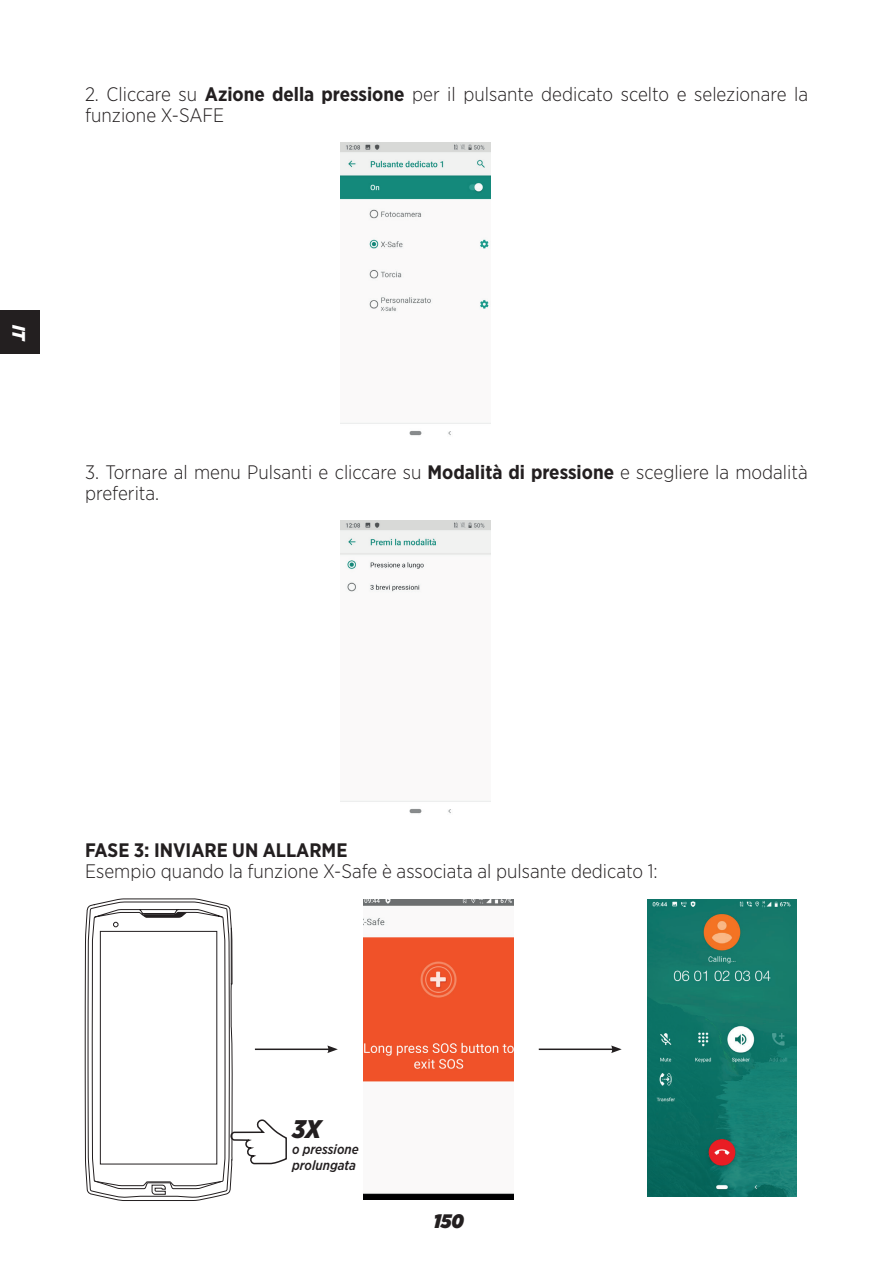
<style>
.page{position:relative;width:893px;height:1263px;background:#fff}
.page>*{position:absolute;margin:0;border:0;box-sizing:border-box;transform-origin:0 0}
.t1{font:italic 900 25.5px "Gotham Narrow";color:#231f20}
.t2{font:300 19.5px/21px "Gotham Narrow";color:#231f20}
.t3{font:700 19.5px "Gotham Narrow";color:#231f20}
.t4{font:italic 900 19.5px "Gotham Narrow";color:#231f20}
.t5{font:italic 900 18px "Gotham Narrow";color:#fff}
.t6{font:italic 500 13.5px/16.2px "Gotham Narrow";color:#231f20}
.s1{font-weight:700}
</style>
<div class="page">
<div style="left:0;top:310px;width:40px;height:44px;background:#231f20"></div>
<img style="left:340px;top:143px;width:150px;height:293px">
<img style="left:340px;top:521px;width:150px;height:293px">
<img style="left:363px;top:899px;width:150px;height:300px">
<img style="left:648px;top:899px;width:148px;height:298px">
<hr style="left:255px;top:1048px;width:75px;height:2px;background:#231f20">
<svg style="left:327px;top:1045px;width:11px;height:8px"></svg>
<hr style="left:539px;top:1048px;width:74px;height:2px;background:#231f20">
<svg style="left:611px;top:1045px;width:11px;height:8px"></svg>
<svg style="left:85px;top:898px;width:146px;height:303px"></svg>
<svg style="left:94px;top:912px;width:194px;height:277px"></svg>
<p class="t2" style="left:85px;top:83px;width:724px">2. Cliccare su <span class="s1">Azione della pressione</span> per il pulsante dedicato scelto e selezionare la funzione X-SAFE</p>
<p class="t5" style="left:31px;top:325px;width:18px;rotate:90deg">IT</p>
<p class="t2" style="left:85px;top:461px;width:724px">3. Tornare al menu Pulsanti e cliccare su <span class="s1">Modalità di pressione</span> e scegliere la modalità preferita.</p>
<p class="t3" style="left:85px;top:837px;width:264px">FASE 3: INVIARE UN ALLARME</p>
<p class="t2" style="left:85px;top:860px;width:574px">Esempio quando la funzione X-Safe è associata al pulsante dedicato 1:</p>
<h1 class="t1" style="left:292px;top:1112px;width:30px">3X</h1>
<p class="t6" style="left:292px;top:1141px;width:68px">o pressione prolungata</p>
<p class="t4" style="left:433px;top:1207px;width:32px">150</p>
</div>
